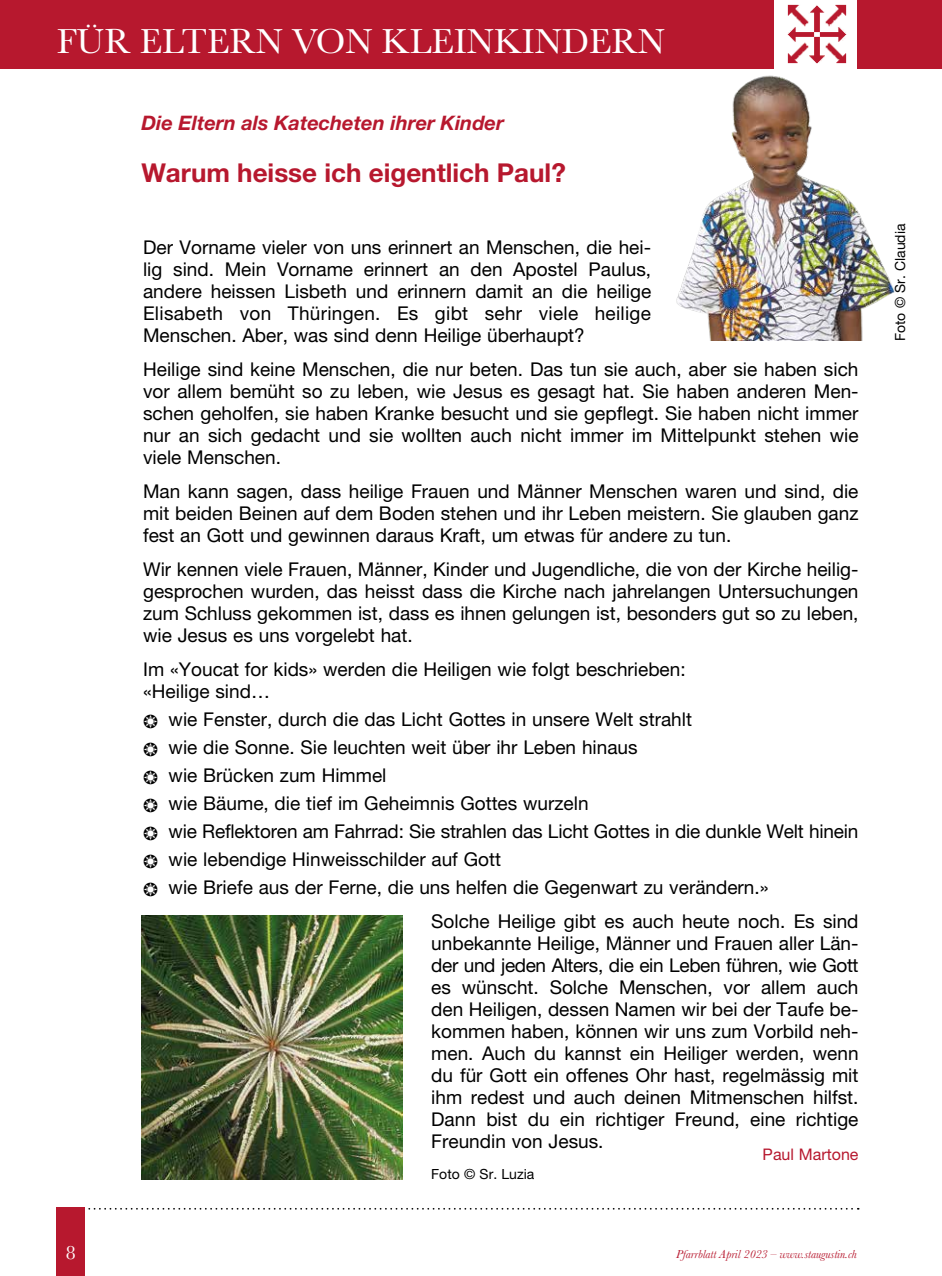
<style>
.page{position:relative;width:942px;height:1276px;background:#fff}
.page>*{position:absolute;margin:0;border:0;box-sizing:border-box;transform-origin:0 0}
.t1{font:36px "Baskerville";color:#fff}
.t2{font:700 26px "Helvetica Neue LT Pro";color:#b7182e}
.t3{font:italic 700 20px "Helvetica Neue LT Pro";color:#b7182e}
.t4{font:20px "Baskerville";color:#fff}
.t5{font:19px/22px "Helvetica Neue LT Pro";color:#000;text-align:justify}
.t6{font:16px "Helvetica Neue LT Pro";color:#b7182e}
.t7{font:14px "Helvetica Neue LT Pro";color:#000}
.t8{font:italic 12px "Baskerville";color:#b7182e}
</style>
<div class="page">
<svg style="left:88px;top:1208px;width:770px;height:1px"></svg>
<div style="left:0;top:0;width:941px;height:68px;background:#b7182e"></div>
<div style="left:57px;top:1208px;width:28px;height:68px;background:#b7182e"></div>
<div style="left:774px;top:0;width:82px;height:71px;background:#fff"></div>
<img style="left:787px;top:4px;width:60px;height:60px">
<img style="left:673px;top:68px;width:221px;height:273px">
<img style="left:142px;top:916px;width:260px;height:263px">
<h1 class="t1" style="left:57px;top:19px;width:609px">FÜR ELTERN VON KLEINKINDERN</h1>
<p class="t3" style="left:141px;top:111px;width:364px">Die Eltern als Katecheten ihrer Kinder</p>
<h2 class="t2" style="left:141px;top:157px;width:426px">Warum heisse ich eigentlich Paul?</h2>
<p class="t5" style="left:143px;top:236px;width:509px">Der Vorname vieler von uns erinnert an Menschen, die hei&shy;lig sind. Mein Vorname erinnert an den Apostel Paulus, andere heissen Lisbeth und erinnern damit an die heilige Elisabeth von Thüringen. Es gibt sehr viele heilige Menschen. Aber, was sind denn Heilige überhaupt?</p>
<p class="t5" style="left:143px;top:358px;width:716px">Heilige sind keine Menschen, die nur beten. Das tun sie auch, aber sie haben sich vor allem bemüht so zu leben, wie Jesus es gesagt hat. Sie haben anderen Men&shy;schen geholfen, sie haben Kranke besucht und sie gepflegt. Sie haben nicht immer nur an sich gedacht und sie wollten auch nicht immer im Mittelpunkt stehen wie viele Menschen.</p>
<p class="t5" style="left:143px;top:480px;width:716px">Man kann sagen, dass heilige Frauen und Männer Menschen waren und sind, die mit beiden Beinen auf dem Boden stehen und ihr Leben meistern. Sie glauben ganz fest an Gott und gewinnen daraus Kraft, um etwas für andere zu tun.</p>
<p class="t5" style="left:143px;top:558px;width:716px">Wir kennen viele Frauen, Männer, Kinder und Jugendliche, die von der Kirche heilig&shy;gesprochen wurden, das heisst dass die Kirche nach jahrelangen Untersuchungen zum Schluss gekommen ist, dass es ihnen gelungen ist, besonders gut so zu leben, wie Jesus es uns vorgelebt hat.</p>
<p class="t5" style="left:143px;top:658px;width:544px">Im «Youcat for kids» werden die Heiligen wie folgt beschrieben: «Heilige sind…</p>
<p class="t5" style="left:143px;top:705px;width:716px;line-height:28px;text-align:left">❂ wie Fenster, durch die das Licht Gottes in unsere Welt strahlt<br>❂ wie die Sonne. Sie leuchten weit über ihr Leben hinaus<br>❂ wie Brücken zum Himmel<br>❂ wie Bäume, die tief im Geheimnis Gottes wurzeln<br>❂ wie Reflektoren am Fahrrad: Sie strahlen das Licht Gottes in die dunkle Welt hinein ❂ wie lebendige Hinweisschilder auf Gott<br>❂ wie Briefe aus der Ferne, die uns helfen die Gegenwart zu verändern.»</p>
<p class="t5" style="left:431px;top:910px;width:428px">Solche Heilige gibt es auch heute noch. Es sind unbekannte Heilige, Männer und Frauen aller Län&shy;der und jeden Alters, die ein Leben führen, wie Gott es wünscht. Solche Menschen, vor allem auch den Heiligen, dessen Namen wir bei der Taufe be&shy;kommen haben, können wir uns zum Vorbild neh&shy;men. Auch du kannst ein Heiliger werden, wenn du für Gott ein offenes Ohr hast, regelmässig mit ihm redest und auch deinen Mitmenschen hilfst.<br>Dann bist du ein richtiger Freund, eine richtige Freundin von Jesus.</p>
<p class="t6" style="left:762px;top:1144px;width:97px">Paul Martone</p>
<p class="t7" style="left:431px;top:1165px;width:105px">Foto © Sr. Luzia</p>
<p class="t4" style="left:64px;top:1239px;width:15px">#</p>
<p class="t8" style="left:676px;top:1246px;width:182px">Pfarrblatt April 2023 – www.staugustin.ch</p>
<p class="t4" style="left:66px;top:1239px;width:11px">8</p>
<p class="t7" style="left:891px;top:341px;width:119px;rotate:-90deg">Foto © Sr. Claudia</p>
</div>
